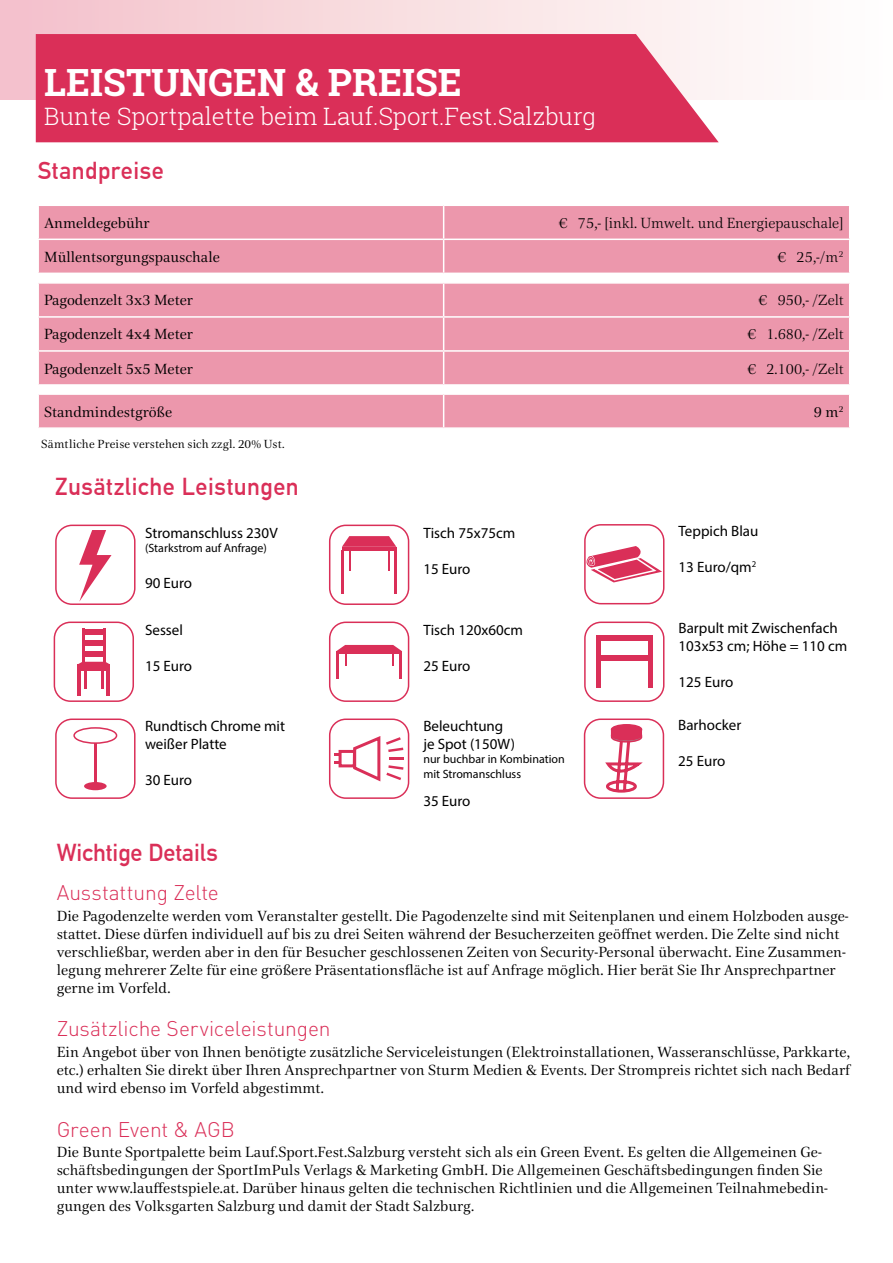
<style>
.page{position:relative;width:893px;height:1263px;background:#fff}
.page>*{position:absolute;margin:0;border:0;box-sizing:border-box;transform-origin:0 0}
.t1{font:700 37.5px "Roboto Slab";color:#fff}
.t2{font:300 24px "Roboto Slab";color:#fff}
.t3{font:700 24px "DIN Alternate";letter-spacing:.02em;color:#da2f58}
.t4{font:700 24px "DIN Alternate";color:#da2f58}
.t5{font:300 21px "DIN";letter-spacing:-.005em;color:#da2f58}
.t6{font:15px/18px "Civita";letter-spacing:.005em;color:#000}
.t7{font:15px/18px "Myriad Pro";color:#000}
.t8{font:300 15px "Civita";color:#000}
.t9{font:12px/14.4px "Myriad Pro";color:#000}
.t10{font:12px "Civita";letter-spacing:.01em;color:#000}
</style>
<div class="page">
<div style="left:55px;top:525px;width:81px;height:80px;border:2px solid #da2f58;border-radius:16px"></div>
<svg style="left:79px;top:530px;width:33px;height:72px"></svg>
<div style="left:54px;top:621px;width:80px;height:81px;border:2px solid #da2f58;border-radius:16px"></div>
<hr style="left:78px;top:664px;width:3px;height:31px;background:#da2f58">
<hr style="left:107px;top:664px;width:3px;height:31px;background:#da2f58">
<hr style="left:84px;top:671px;width:3px;height:17px;background:#da2f58">
<hr style="left:101px;top:671px;width:3px;height:17px;background:#da2f58">
<hr style="left:82px;top:628px;width:3px;height:34px;background:#da2f58">
<hr style="left:103px;top:628px;width:2px;height:34px;background:#da2f58">
<div style="left:78px;top:664px;width:32px;height:7px;background:#da2f58"></div>
<div style="left:84px;top:629px;width:20px;height:6px;background:#da2f58"></div>
<div style="left:84px;top:641px;width:20px;height:5px;background:#da2f58"></div>
<div style="left:84px;top:651px;width:20px;height:5px;background:#da2f58"></div>
<svg style="left:78px;top:662px;width:31px;height:2px"></svg>
<div style="left:329px;top:525px;width:80px;height:80px;border:2px solid #da2f58;border-radius:16px"></div>
<hr style="left:342px;top:550px;width:2px;height:43px;background:#da2f58">
<hr style="left:394px;top:550px;width:2px;height:43px;background:#da2f58">
<svg style="left:342px;top:536px;width:54px;height:35px"></svg>
<div style="left:329px;top:621px;width:80px;height:81px;border:2px solid #da2f58;border-radius:16px"></div>
<hr style="left:336px;top:653px;width:3px;height:25px;background:#da2f58">
<hr style="left:399px;top:653px;width:3px;height:25px;background:#da2f58">
<svg style="left:336px;top:645px;width:66px;height:20px"></svg>
<div style="left:55px;top:718px;width:81px;height:81px;border:2px solid #da2f58;border-radius:16px"></div>
<hr style="left:94px;top:743px;width:3px;height:43px;background:#da2f58">
<div style="left:73px;top:727px;width:44px;height:17px;border:2px solid #da2f58;border-radius:50%"></div>
<div style="left:84px;top:782px;width:23px;height:8px;background:#da2f58;border-radius:50%"></div>
<div style="left:584px;top:524px;width:80px;height:80px;border:2px solid #da2f58;border-radius:16px"></div>
<div style="left:329px;top:718px;width:80px;height:81px;border:2px solid #da2f58;border-radius:16px"></div>
<hr style="left:389px;top:757px;width:15px;height:3px;background:#da2f58">
<svg style="left:334px;top:736px;width:69px;height:46px"></svg>
<svg style="left:584px;top:546px;width:78px;height:36px"></svg>
<div style="left:584px;top:621px;width:80px;height:81px;border:2px solid #da2f58;border-radius:16px"></div>
<div style="left:596px;top:635px;width:56px;height:6px;background:#da2f58"></div>
<div style="left:596px;top:655px;width:56px;height:5px;background:#da2f58"></div>
<hr style="left:596px;top:635px;width:4px;height:53px;background:#da2f58">
<div style="left:648px;top:635px;width:5px;height:53px;background:#da2f58"></div>
<div style="left:584px;top:718px;width:80px;height:81px;border:2px solid #da2f58;border-radius:16px"></div>
<div style="left:612px;top:725px;width:29px;height:9px;background:#da2f58;border-radius:50%"></div>
<div style="left:611px;top:724px;width:31px;height:11px;border:2px solid #da2f58;border-radius:50%"></div>
<div style="left:611px;top:731px;width:31px;height:11px;border:2px solid #da2f58;border-radius:50%"></div>
<div style="left:611px;top:728px;width:31px;height:9px;background:#da2f58"></div>
<div style="left:611px;top:730px;width:31px;height:10px;border:2px solid #da2f58;border-radius:50%"></div>
<svg style="left:605px;top:737px;width:36px;height:56px"></svg>
<div style="left:39px;top:206px;width:810px;height:67px;background:#ec97ac"></div>
<hr style="left:443px;top:206px;width:1px;height:33px;background:#fff">
<hr style="left:443px;top:240px;width:1px;height:33px;background:#fff">
<hr style="left:37px;top:239px;width:407px;height:1px;background:#fff">
<hr style="left:444px;top:239px;width:406px;height:1px;background:#fff">
<div style="left:39px;top:395px;width:810px;height:32px;background:#ec97ac"></div>
<hr style="left:443px;top:395px;width:1px;height:32px;background:#fff">
<div style="left:39px;top:284px;width:810px;height:100px;background:#ec97ac"></div>
<hr style="left:443px;top:284px;width:1px;height:32px;background:#fff">
<hr style="left:443px;top:318px;width:1px;height:32px;background:#fff">
<hr style="left:443px;top:352px;width:1px;height:32px;background:#fff">
<hr style="left:37px;top:316px;width:407px;height:2px;background:#fff">
<hr style="left:444px;top:316px;width:406px;height:2px;background:#fff">
<hr style="left:37px;top:350px;width:407px;height:2px;background:#fff">
<hr style="left:444px;top:350px;width:406px;height:2px;background:#fff">
<div style="left:0;top:0;width:893px;height:99px;background:linear-gradient(to right,#f3c2ca,#fffffe)"></div>
<svg style="left:36px;top:31px;width:683px;height:111px;background:#dc3f65"></svg>
<h1 class="t1" style="left:44px;top:56px;width:419px">LEISTUNGEN &amp; PREISE</h1>
<h2 class="t2" style="left:44px;top:99px;width:553px">Bunte Sportpalette beim Lauf.Sport.Fest.Salzburg</h2>
<h2 class="t3" style="left:38px;top:152px;width:128px">Standpreise</h2>
<p class="t6" style="left:44px;top:213px;width:107px">Anmeldegebühr</p>
<p class="t8" style="left:558px;top:213px;width:287px">€ 75,- [inkl. Umwelt. und Energiepauschale]</p>
<p class="t6" style="left:44px;top:247px;width:177px">Müllentsorgungspauschale</p>
<p class="t8" style="left:777px;top:247px;width:69px">€ 25,-/m<sup>2</sup></p>
<p class="t6" style="left:44px;top:291px;width:150px">Pagodenzelt 3x3 Meter</p>
<p class="t8" style="left:758px;top:290px;width:88px">€ 950,- /Zelt</p>
<p class="t6" style="left:44px;top:325px;width:150px">Pagodenzelt 4x4 Meter</p>
<p class="t8" style="left:746px;top:324px;width:99px">€ 1.680,- /Zelt</p>
<p class="t6" style="left:44px;top:359px;width:150px">Pagodenzelt 5x5 Meter</p>
<p class="t8" style="left:746px;top:358px;width:99px">€ 2.100,- /Zelt</p>
<p class="t6" style="left:44px;top:402px;width:129px">Standmindestgröße</p>
<p class="t6" style="left:814px;top:402px;width:32px">9 m<sup>2</sup></p>
<p class="t10" style="left:41px;top:436px;width:245px">Sämtliche Preise verstehen sich zzgl. 20% Ust.</p>
<h2 class="t3" style="left:55px;top:468px;width:245px">Zusätzliche Leistungen</h2>
<p class="t7" style="left:145px;top:524px;width:134px">Stromanschluss 230V</p>
<p class="t9" style="left:145px;top:541px;width:124px">(Starkstrom auf Anfrage)</p>
<p class="t7" style="left:145px;top:574px;width:49px">90 Euro</p>
<p class="t7" style="left:145px;top:620px;width:39px">Sessel</p>
<p class="t7" style="left:145px;top:656px;width:49px">15 Euro</p>
<p class="t7" style="left:145px;top:716px;width:141px">Rundtisch Chrome mit weißer Platte</p>
<p class="t7" style="left:145px;top:770px;width:49px">30 Euro</p>
<p class="t7" style="left:423px;top:524px;width:93px">Tisch 75x75cm</p>
<p class="t7" style="left:423px;top:560px;width:49px">15 Euro</p>
<p class="t7" style="left:423px;top:621px;width:101px">Tisch 120x60cm</p>
<p class="t7" style="left:423px;top:657px;width:49px">25 Euro</p>
<p class="t7" style="left:423px;top:716px;width:93px">Beleuchtung je Spot (150W)</p>
<p class="t9" style="left:423px;top:752px;width:143px">nur buchbar in Kombination mit Stromanschluss</p>
<p class="t7" style="left:423px;top:792px;width:49px">35 Euro</p>
<p class="t7" style="left:679px;top:522px;width:81px">Teppich Blau</p>
<p class="t7" style="left:679px;top:558px;width:79px">13 Euro/qm<sup>2</sup></p>
<p class="t7" style="left:679px;top:619px;width:170px">Barpult mit Zwischenfach<br>103x53 cm; Höhe = 110 cm</p>
<p class="t7" style="left:679px;top:673px;width:56px">125 Euro</p>
<p class="t7" style="left:678px;top:715px;width:65px">Barhocker</p>
<p class="t7" style="left:678px;top:751px;width:49px">25 Euro</p>
<h2 class="t4" style="left:57px;top:834px;width:163px">Wichtige Details</h2>
<h3 class="t5" style="left:57px;top:879px;width:163px">Ausstattung Zelte</h3>
<p class="t6" style="left:57px;top:906px;width:793px">Die Pagodenzelte werden vom Veranstalter gestellt. Die Pagodenzelte sind mit Seitenplanen und einem Holzboden ausge&shy;stattet. Diese dürfen individuell auf bis zu drei Seiten während der Besucherzeiten geöffnet werden. Die Zelte sind nicht verschließbar, werden aber in den für Besucher geschlossenen Zeiten von Security-Personal überwacht. Eine Zusammen&shy;legung mehrerer Zelte für eine größere Präsentationsfläche ist auf Anfrage möglich. Hier berät Sie Ihr Ansprechpartner gerne im Vorfeld.</p>
<h3 class="t5" style="left:57px;top:1016px;width:275px">Zusätzliche Serviceleistungen</h3>
<p class="t6" style="left:57px;top:1042px;width:795px;text-align:justify">Ein Angebot über von Ihnen benötigte zusätzliche Serviceleistungen (Elektroinstallationen, Wasseranschlüsse, Parkkarte, etc.) erhalten Sie direkt über Ihren Ansprechpartner von Sturm Medien &amp; Events. Der Strompreis richtet sich nach Bedarf und wird ebenso im Vorfeld abgestimmt.</p>
<h3 class="t5" style="left:57px;top:1116px;width:180px">Green Event &amp; AGB</h3>
<p class="t6" style="left:57px;top:1143px;width:773px">Die Bunte Sportpalette beim Lauf.Sport.Fest.Salzburg versteht sich als ein Green Event. Es gelten die Allgemeinen Ge&shy;schäftsbedingungen der SportImPuls Verlags &amp; Marketing GmbH. Die Allgemeinen Geschäftsbedingungen finden Sie unter www.lauffestspiele.at. Darüber hinaus gelten die technischen Richtlinien und die Allgemeinen Teilnahmebedin&shy;gungen des Volksgarten Salzburg und damit der Stadt Salzburg.</p>
</div>
